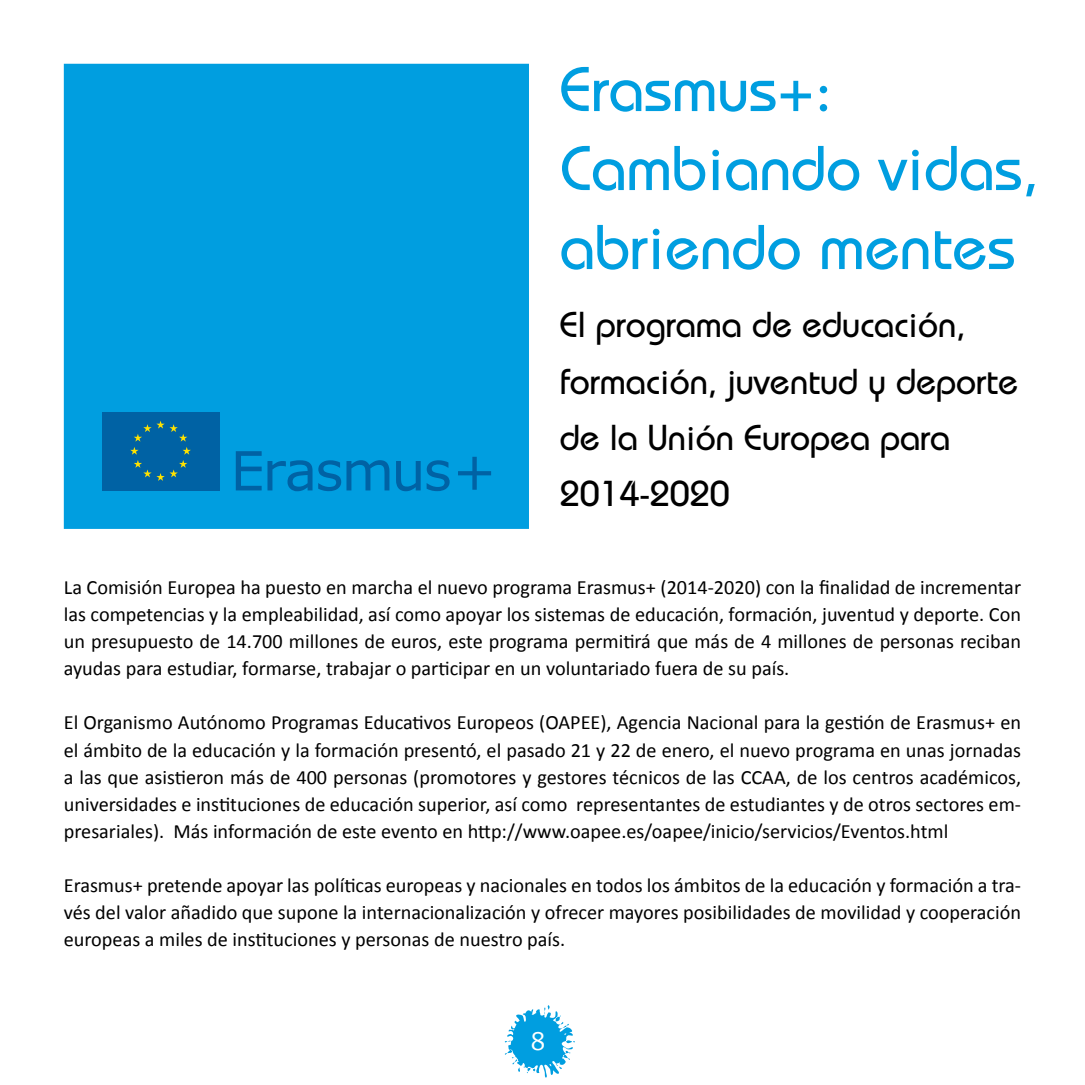
<style>
.page{position:relative;width:1085px;height:1085px;background:#fff}
.page>*{position:absolute;margin:0;border:0;box-sizing:border-box;transform-origin:0 0}
.TODO_EL_TEXTO{font:500 63px "Bauhaus Std";color:#009ee0}
.TODO_EL_TEXTO-2{font:500 36px/56.2px "Bauhaus Std";color:#000}
.t1{font:27px "Meta Plus Normal Roman";color:#fff}
.TODO_EL_TEXTO-3{font:20.25px/27px "Calibri";color:#000;text-align:justify}
</style>
<div class="page">
<svg style="left:504px;top:1005px;width:71px;height:72px"></svg>
<div style="left:64px;top:64px;width:465px;height:465px;background:#009ee0"></div>
<svg style="left:236px;top:451px;width:25px;height:39px"></svg>
<svg style="left:267px;top:460px;width:45px;height:31px"></svg>
<svg style="left:318px;top:460px;width:71px;height:31px"></svg>
<svg style="left:396px;top:461px;width:24px;height:30px"></svg>
<svg style="left:426px;top:460px;width:23px;height:31px"></svg>
<svg style="left:458px;top:456px;width:33px;height:33px"></svg>
<div style="left:102px;top:412px;width:117px;height:78px;background:#0062a4"></div>
<svg style="left:130px;top:447px;width:8px;height:7px"></svg>
<svg style="left:134px;top:460px;width:53px;height:21px"></svg>
<svg style="left:182px;top:447px;width:9px;height:7px"></svg>
<svg style="left:134px;top:421px;width:53px;height:20px"></svg>
<p class="TODO_EL_TEXTO" style="left:559px;top:52px;width:274px">Erasmus+:</p>
<p class="TODO_EL_TEXTO" style="left:559px;top:131px;width:481px">Cambiando vidas,</p>
<p class="TODO_EL_TEXTO" style="left:559px;top:210px;width:457px">abriendo mentes</p>
<p class="TODO_EL_TEXTO-2" style="left:559px;top:296px;width:460px">El programa de educación, formación, juventud y deporte</p>
<p class="TODO_EL_TEXTO-2" style="left:559px;top:409px;width:392px">de la Unión Europea para<br>2014-2020</p>
<p class="TODO_EL_TEXTO-3" style="left:64px;top:573px;width:958px">La Comisión Europea ha puesto en marcha el nuevo programa Erasmus+ (2014-2020) con la finalidad de incrementar las competencias y la empleabilidad, así como apoyar los sistemas de educación, formación, juventud y deporte. Con un presupuesto de 14.700 millones de euros, este programa permitirá que más de 4 millones de personas reciban ayudas para estudiar, formarse, trabajar o participar en un voluntariado fuera de su país.</p>
<p class="TODO_EL_TEXTO-3" style="left:64px;top:708px;width:958px">El Organismo Autónomo Programas Educativos Europeos (OAPEE), Agencia Nacional para la gestión de Erasmus+ en el ámbito de la educación y la formación presentó, el pasado 21 y 22 de enero, el nuevo programa en unas jornadas a las que asistieron más de 400 personas (promotores y gestores técnicos de las CCAA, de los centros académicos, universidades e instituciones de educación superior, así como representantes de estudiantes y de otros sectores em&shy;presariales). Más información de este evento en http://www.oapee.es/oapee/inicio/servicios/Eventos.html</p>
<p class="TODO_EL_TEXTO-3" style="left:64px;top:870px;width:958px">Erasmus+ pretende apoyar las políticas europeas y nacionales en todos los ámbitos de la educación y formación a tra&shy;vés del valor añadido que supone la internacionalización y ofrecer mayores posibilidades de movilidad y cooperación europeas a miles de instituciones y personas de nuestro país.</p>
<p class="t1" style="left:531px;top:1024px;width:16px">8</p>
</div>
